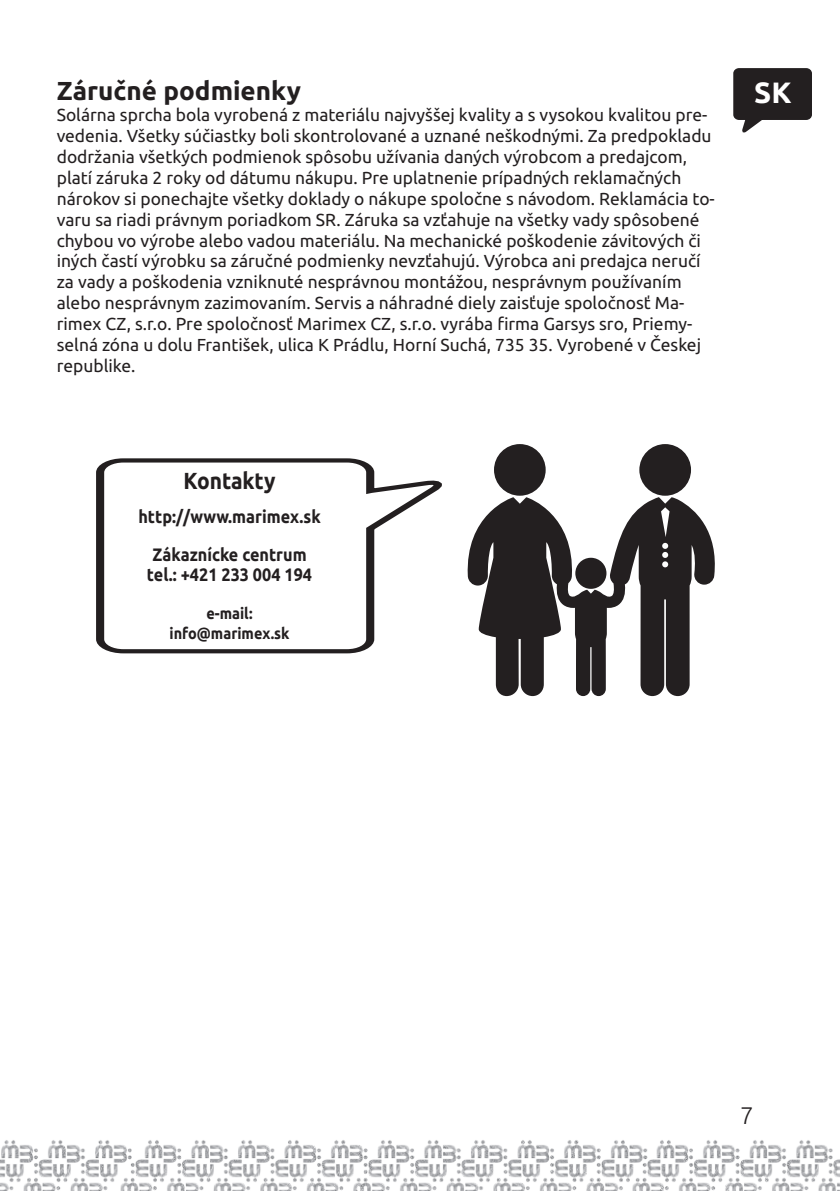
<style>
.page{position:relative;width:840px;height:1191px;background:#fff}
.page>*{position:absolute;margin:0;border:0;box-sizing:border-box;transform-origin:0 0}
.t1{font:700 29.4px "Ubuntu";color:#fff}
.t2{font:700 26px "Ubuntu";color:#231f20}
.t3{font:300 24px "Ubuntu";color:#231f20}
.t4{font:700 23.2px "Ubuntu";color:#231f20;scale:.9 1}
.t5{font:700 18px/38.8px "Ubuntu";color:#231f20;text-align:center;scale:.9 1}
.t6{font:17.4px/20.8px "Ubuntu";color:#231f20}
.t7{font:700 16px/19.4px "Ubuntu";color:#231f20;text-align:center;scale:.9 1}
</style>
<div class="page">
<img style="left:159px;top:1140px;width:431px;height:51px">
<img style="left:0;top:1140px;width:159px;height:51px">
<img style="left:590px;top:1140px;width:249px;height:51px">
<svg style="left:96px;top:458px;width:346px;height:196px"></svg>
<svg style="left:494px;top:444px;width:51px;height:52px"></svg>
<div style="left:639px;top:444px;width:51px;height:52px;background:#231f20;border-radius:50%"></div>
<svg style="left:467px;top:497px;width:247px;height:199px;fill:#231f20"></svg>
<svg style="left:575px;top:558px;width:31px;height:31px"></svg>
<svg style="left:733px;top:68px;width:79px;height:65px"></svg>
<h2 class="t2" style="left:57px;top:75px;width:245px">Záručné podmienky</h2>
<p class="t6" style="left:57px;top:104px;width:659px">Solárna sprcha bola vyrobená z materiálu najvyššej kvality a s vysokou kvalitou pre&shy;vedenia. Všetky súčiastky boli skontrolované a uznané neškodnými. Za predpokladu dodržania všetkých podmienok spôsobu užívania daných výrobcom a predajcom, platí záruka 2 roky od dátumu nákupu. Pre uplatnenie prípadných reklamačných nárokov si ponechajte všetky doklady o nákupe spoločne s návodom. Reklamácia to&shy;varu sa riadi právnym poriadkom SR. Záruka sa vzťahuje na všetky vady spôsobené chybou vo výrobe alebo vadou materiálu. Na mechanické poškodenie závitových či iných častí výrobku sa záručné podmienky nevzťahujú. Výrobca ani predajca neručí za vady a poškodenia vzniknuté nesprávnou montážou, nesprávnym používaním alebo nesprávnym zazimovaním. Servis a náhradné diely zaisťuje spoločnosť Ma&shy;rimex CZ, s.r.o. Pre spoločnosť Marimex CZ, s.r.o. vyrába firma Garsys sro, Priemy&shy;selná zóna u dolu František, ulica K Prádlu, Horní Suchá, 735 35. Vyrobené v Českej republike.</p>
<h3 class="t4" style="left:183px;top:467px;width:103px">Kontakty</h3>
<p class="t5" style="left:138px;top:496px;width:204px">http://www.marimex.sk<br>Zákaznícke centrum</p>
<p class="t5" style="left:147px;top:554px;width:185px">tel.: +421 233 004 194</p>
<p class="t7" style="left:169px;top:604px;width:135px">e-mail: info@marimex.sk</p>
<h1 class="t1" style="left:753px;top:75px;width:39px">SK</h1>
<h3 class="t3" style="left:739px;top:1101px;width:15px">7</h3>
</div>
